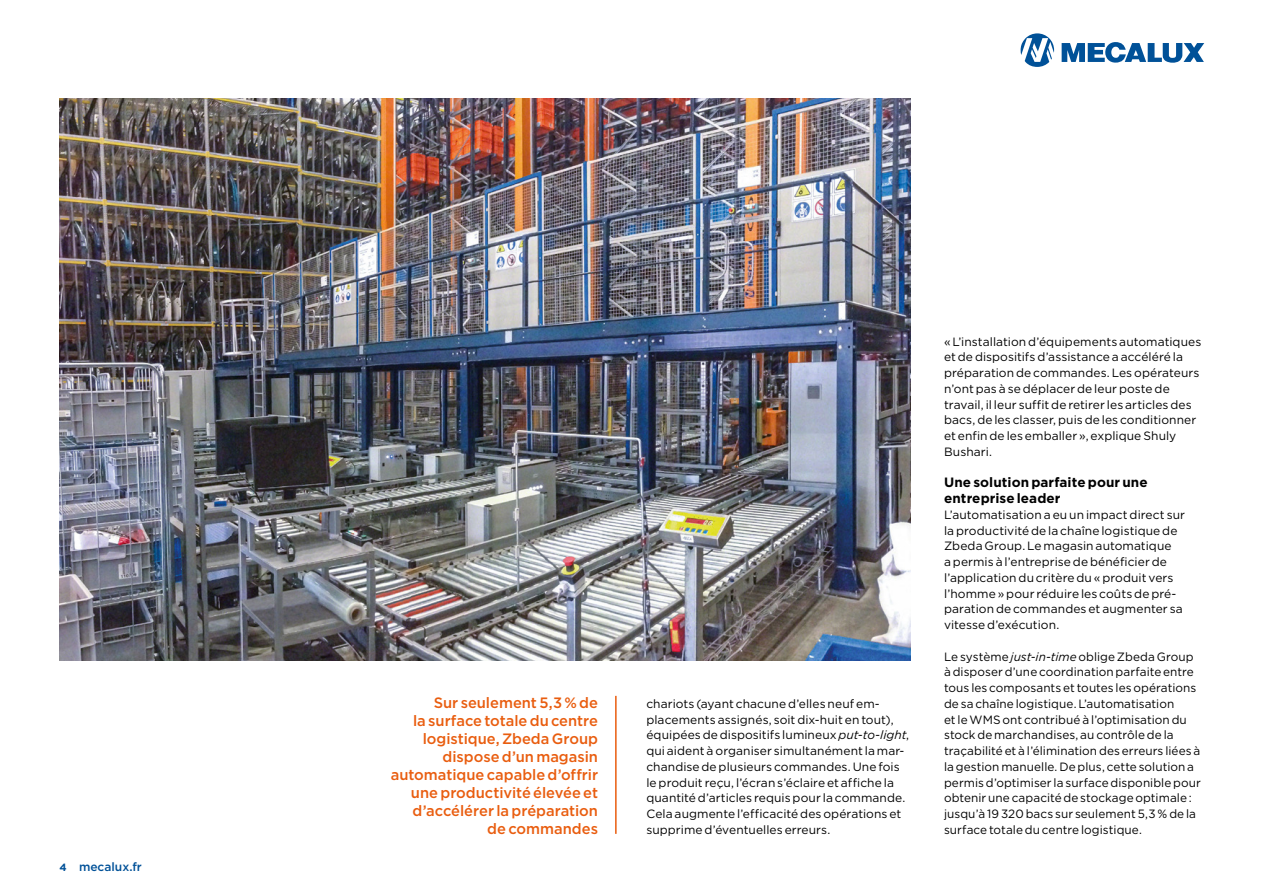
<style>
.page{position:relative;width:1263px;height:893px;background:#fff}
.page>*{position:absolute;margin:0;border:0;box-sizing:border-box;transform-origin:0 0}
.t1{font:500 15px/18px "Gotham";color:#e95d0f;text-align:right}
.t2{font:700 13.5px/15.8px "Gotham";letter-spacing:.005em;color:#000}
.t3{font:12px/15.8px "Gotham";letter-spacing:.005em;color:#000}
.t4{font:500 12px "Gotham";color:#005198}
.s1{font-weight:700;font-size:10.5px}
.s2{font-style:italic}
</style>
<div class="page">
<svg style="left:1020px;top:33px;width:34px;height:34px"></svg>
<svg style="left:1062px;top:42px;width:142px;height:21px"></svg>
<img style="left:60px;top:98px;width:850px;height:563px">
<hr style="left:615px;top:696px;width:2px;height:138px;background:#e95d0f">
<p class="t4" style="left:60px;top:859px;width:84px"><span class="s1">4</span> mecalux.fr</p>
<p class="t1" style="left:391px;top:693px;width:209px">Sur seulement 5,3 % de<br>la surface totale du centre logistique, Zbeda Group dispose d’un magasin automatique capable d’offrir une productivité élevée et d’accélérer la préparation de commandes</p>
<p class="t3" style="left:646px;top:695px;width:264px">chariots (ayant chacune d’elles neuf em&shy;placements assignés, soit dix-huit en tout), équipées de dispositifs lumineux <span class="s2">put-to-light</span>, qui aident à organiser simultanément la mar&shy;chandise de plusieurs commandes. Une fois le produit reçu, l’écran s’éclaire et affiche la quantité d’articles requis pour la commande.<br>Cela augmente l’efficacité des opérations et supprime d’éventuelles erreurs.</p>
<p class="t3" style="left:944px;top:333px;width:259px">« L’installation d’équipements automatiques et de dispositifs d’assistance a accéléré la préparation de commandes. Les opérateurs n’ont pas à se déplacer de leur poste de travail, il leur suffit de retirer les articles des bacs, de les classer, puis de les conditionner et enfin de les emballer », explique Shuly Bushari.</p>
<p class="t2" style="left:944px;top:475px;width:205px">Une solution parfaite pour une entreprise leader</p>
<p class="t3" style="left:944px;top:506px;width:242px">L’automatisation a eu un impact direct sur la productivité de la chaîne logistique de Zbeda Group. Le magasin automatique<br>a permis à l’entreprise de bénéficier de l’application du critère du « produit vers l’homme » pour réduire les coûts de pré&shy;paration de commandes et augmenter sa vitesse d’exécution.</p>
<p class="t3" style="left:944px;top:648px;width:258px">Le système <span class="s2">just-in-time</span> oblige Zbeda Group à disposer d’une coordination parfaite entre tous les composants et toutes les opérations de sa chaîne logistique. L’automatisation<br>et le WMS ont contribué à l’optimisation du stock de marchandises, au contrôle de la traçabilité et à l’élimination des erreurs liées à la gestion manuelle. De plus, cette solution a permis d’optimiser la surface disponible pour obtenir une capacité de stockage optimale : jusqu’à 19 320 bacs sur seulement 5,3 % de la surface totale du centre logistique.</p>
</div>
